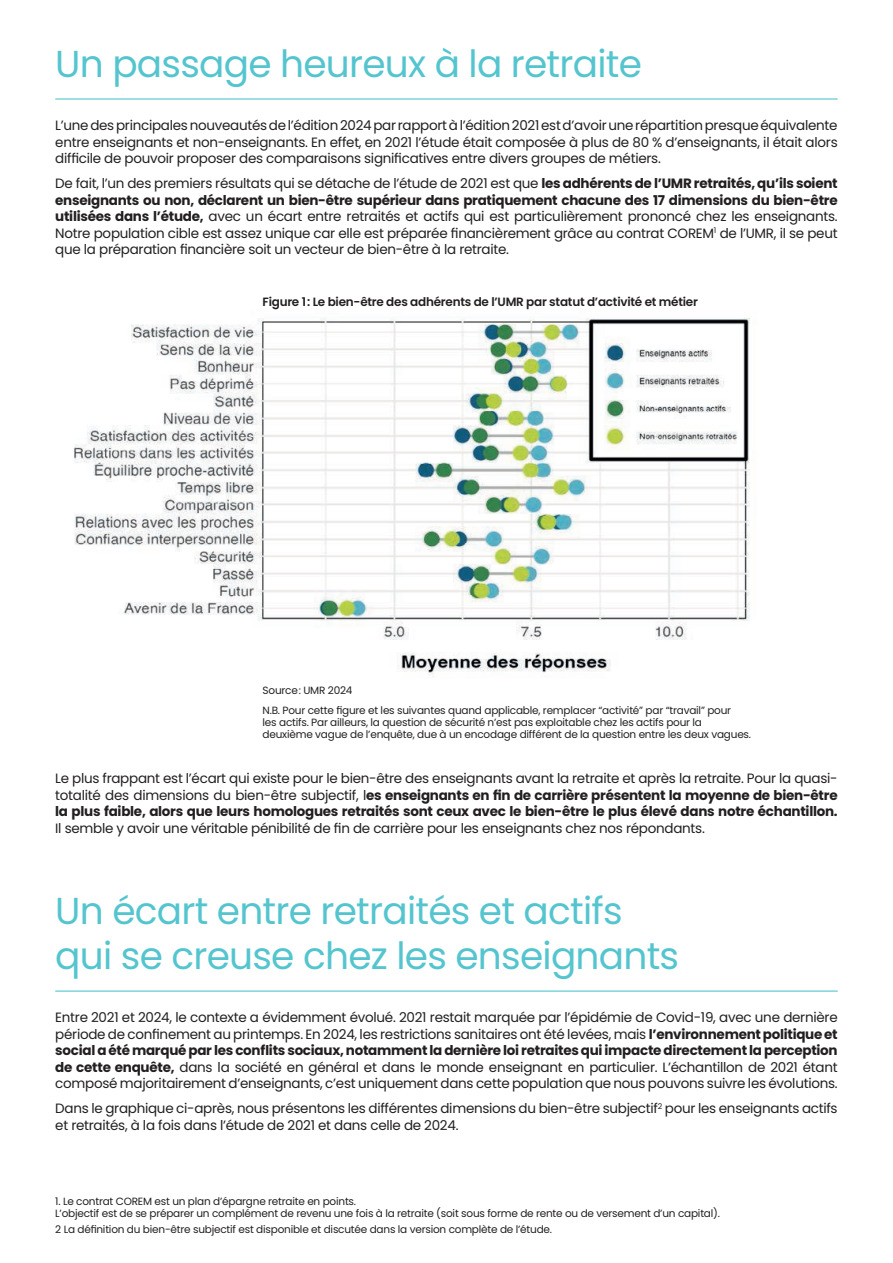
<style>
.page{position:relative;width:893px;height:1263px;background:#fff}
.page>*{position:absolute;margin:0;border:0;box-sizing:border-box;transform-origin:0 0}
.t1{font:37.5px/45px "Poppins";letter-spacing:-.02em;color:#54c5cf}
.t2{font:13.5px/16.5px "Poppins";letter-spacing:-.02em;color:#231f20;text-align:justify}
.t3{font:700 13.5px/16.5px "Poppins";letter-spacing:-.02em;color:#231f20;text-align:justify}
.t4{font:600 12px "Poppins";letter-spacing:-.02em;color:#231f20}
.t5{font:10.5px/12px "Poppins";letter-spacing:-.02em;color:#231f20}
.s1{font-weight:700}
.s2{font-weight:400}
</style>
<div class="page">
<img style="left:74px;top:318px;width:676px;height:359px">
<hr style="left:55px;top:98px;width:783px;height:2px;background:#54c5cf">
<hr style="left:55px;top:990px;width:783px;height:2px;background:#54c5cf">
<h1 class="t1" style="left:55px;top:42px;width:588px">Un passage heureux à la retraite</h1>
<p class="t2" style="left:55px;top:117px;width:784px">L’une des principales nouveautés de l’édition 2024 par rapport à l’édition 2021 est d’avoir une répartition presque équivalente entre enseignants et non-enseignants. En effet, en 2021 l’étude était composée à plus de 80 % d’enseignants, il était alors difficile de pouvoir proposer des comparaisons significatives entre divers groupes de métiers.</p>
<p class="t2" style="left:55px;top:175px;width:784px">De fait, l’un des premiers résultats qui se détache de l’étude de 2021 est que <span class="s1">les adhérents de l’UMR retraités, qu’ils soient enseignants ou non, déclarent un bien-être supérieur dans pratiquement chacune des 17 dimensions du bien-être utilisées dans l’étude,</span> avec un écart entre retraités et actifs qui est particulièrement prononcé chez les enseignants.<br>Notre population cible est assez unique car elle est préparée financièrement grâce au contrat COREM<sup>1</sup> de l’UMR, il se peut que la préparation financière soit un vecteur de bien-être à la retraite.</p>
<p class="t4" style="left:263px;top:295px;width:437px">Figure 1: Le bien-être des adhérents de l’UMR par statut d’activité et métier</p>
<p class="t5" style="left:263px;top:680px;width:470px;line-height:20px">Source: UMR 2024<br>N.B. Pour cette figure et les suivantes quand applicable, remplacer “activité” par “travail” pour</p>
<p class="t5" style="left:263px;top:716px;width:490px">les actifs. Par ailleurs, la question de sécurité n’est pas exploitable chez les actifs pour la deuxième vague de l’enquête, due à un encodage différent de la question entre les deux vagues.</p>
<p class="t3" style="left:55px;top:770px;width:784px"><span class="s2">Le plus frappant est l’écart qui existe pour le bien-être des enseignants avant la retraite et après la retraite. Pour la quasi&shy;totalité des dimensions du bien-être subjectif, l</span>es enseignants en fin de carrière présentent la moyenne de bien-être la plus faible, alors que leurs homologues retraités sont ceux avec le bien-être le plus élevé dans notre échantillon.</p>
<p class="t2" style="left:55px;top:820px;width:651px">Il semble y avoir une véritable pénibilité de fin de carrière pour les enseignants chez nos répondants.</p>
<h1 class="t1" style="left:55px;top:889px;width:625px">Un écart entre retraités et actifs qui se creuse chez les enseignants</h1>
<p class="t2" style="left:55px;top:1009px;width:784px">Entre 2021 et 2024, le contexte a évidemment évolué. 2021 restait marquée par l’épidémie de Covid-19, avec une dernière période de confinement au printemps. En 2024, les restrictions sanitaires ont été levées, mais <span class="s1">l’environnement politique et social a été marqué par les conflits sociaux, notamment la dernière loi retraites qui impacte directement la perception de cette enquête,</span> dans la société en général et dans le monde enseignant en particulier. L’échantillon de 2021 étant composé majoritairement d’enseignants, c’est uniquement dans cette population que nous pouvons suivre les évolutions.</p>
<p class="t2" style="left:55px;top:1100px;width:784px">Dans le graphique ci-après, nous présentons les différentes dimensions du bien-être subjectif<sup>2</sup> pour les enseignants actifs et retraités, à la fois dans l’étude de 2021 et dans celle de 2024.</p>
<p class="t5" style="left:55px;top:1195px;width:666px">1. Le contrat COREM est un plan d’épargne retraite en points.<br>L’objectif est de se préparer un complément de revenu une fois à la retraite (soit sous forme de rente ou de versement d’un capital).</p>
<p class="t5" style="left:55px;top:1223px;width:498px">2 La définition du bien-être subjectif est disponible et discutée dans la version complète de l’étude.</p>
</div>
